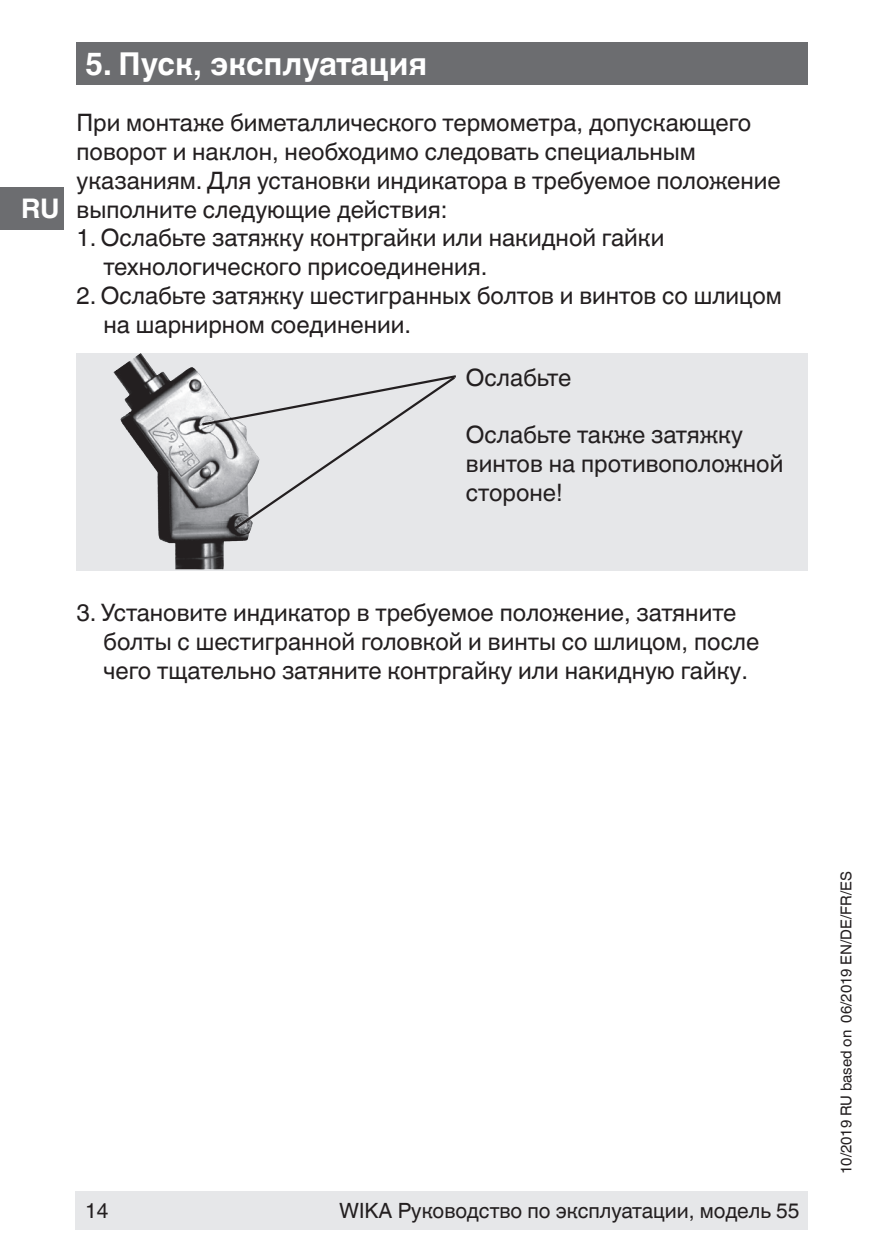
<style>
.page{position:relative;width:893px;height:1259px;background:#fff}
.page>*{position:absolute;margin:0;border:0;box-sizing:border-box;transform-origin:0 0}
.t1{font:700 31.5px "Helvetica World";color:#fff}
.t2{font:700 27px "Helvetica World";color:#fff}
.t3{font:24px/28.8px "Helvetica World";color:#231f20}
.t4{font:21px "Helvetica World";color:#231f20}
.t5{font:15px "Helvetica World";color:#231f20}
</style>
<div class="page">
<div style="left:0;top:187px;width:64px;height:43px;background:#6c6d70"></div>
<div style="left:75px;top:1191px;width:733px;height:38px;background:#e6e7e9"></div>
<div style="left:77px;top:43px;width:731px;height:42px;background:#6c6d70"></div>
<div style="left:77px;top:353px;width:731px;height:217px;background:#e6e7e9"></div>
<img style="left:113px;top:353px;width:27px;height:89px">
<svg style="left:200px;top:375px;width:256px;height:156px"></svg>
<p class="t2" style="left:21px;top:193px;width:40px">RU</p>
<h1 class="t1" style="left:85px;top:46px;width:344px">5. Пуск, эксплуатация</h1>
<p class="t3" style="left:77px;top:109px;width:706px">При монтаже биметаллического термометра, допускающего поворот и наклон, необходимо следовать специальным указаниям. Для установки индикатора в требуемое положение выполните следующие действия:</p>
<p class="t3" style="left:104px;top:224px;width:562px;text-indent:-27px">1. Ослабьте затяжку контргайки или накидной гайки технологического присоединения.</p>
<p class="t3" style="left:104px;top:281px;width:680px;text-indent:-27px">2. Ослабьте затяжку шестигранных болтов и винтов со шлицом на шарнирном соединении.</p>
<p class="t3" style="left:466px;top:363px;width:107px">Ослабьте</p>
<p class="t3" style="left:466px;top:421px;width:319px">Ослабьте также затяжку винтов на противоположной стороне!</p>
<p class="t3" style="left:104px;top:598px;width:657px;text-indent:-27px">3. Установите индикатор в требуемое положение, затяните болты с шестигранной головкой и винты со шлицом, после чего тщательно затяните контргайку или накидную гайку.</p>
<p class="t4" style="left:85px;top:1198px;width:25px">14</p>
<p class="t4" style="left:339px;top:1198px;width:462px">WIKA Руководство по эксплуатации, модель 55</p>
<p class="t5" style="left:838px;top:1174px;width:304px;rotate:-90deg">10/2019 RU based on 06/2019 EN/DE/FR/ES</p>
</div>
